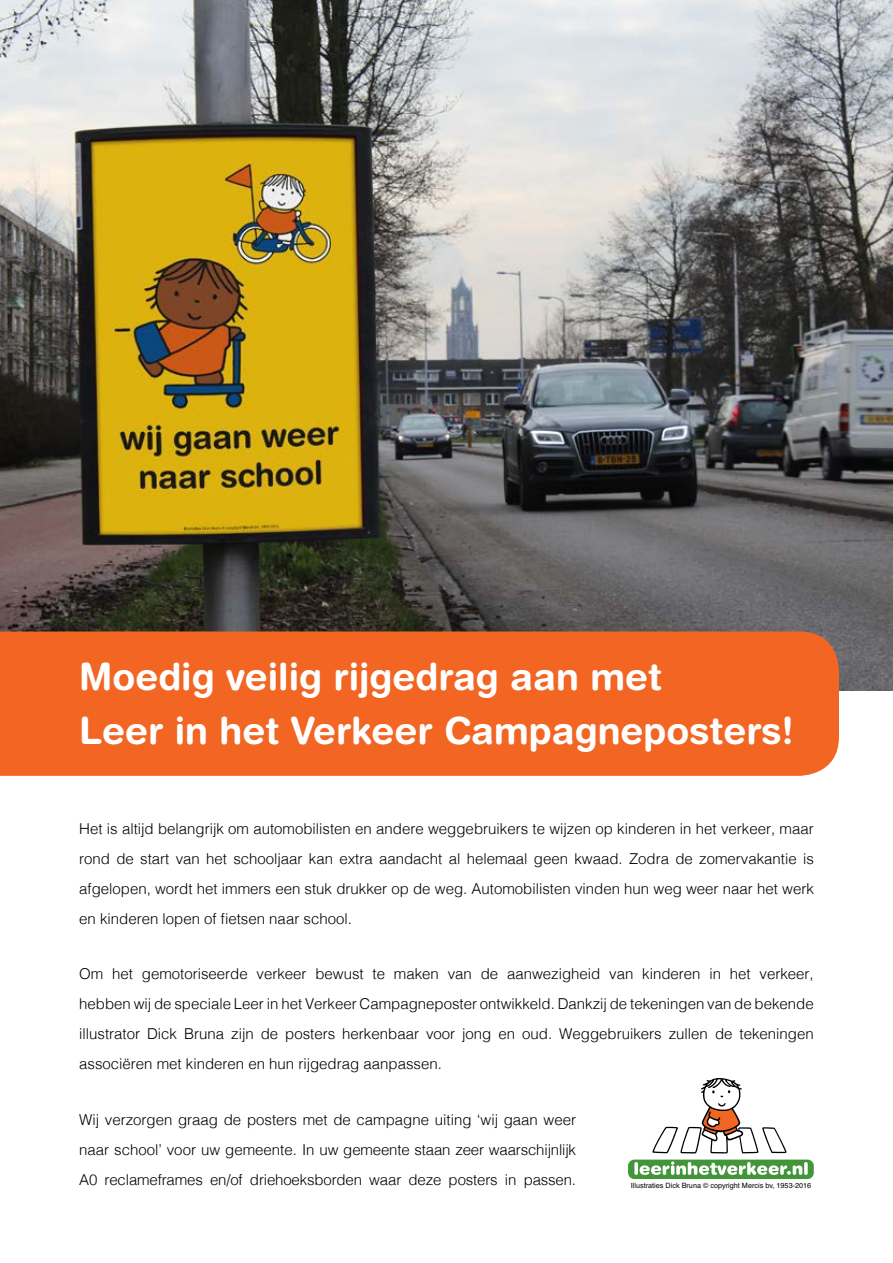
<style>
.page{position:relative;width:893px;height:1263px;background:#fff}
.page>*{position:absolute;margin:0;border:0;box-sizing:border-box;transform-origin:0 0}
.t1{font:700 37.5px/54px "Helvetica Rounded";color:#fff}
.t2{font:300 15px/30px "Helvetica";color:#000;text-align:justify}
.t3{font:7.2px "Helvetica";color:#000}
</style>
<div class="page">
<img style="left:0;top:0;width:893px;height:691px">
<div style="left:0;top:631px;width:839px;height:145px;background:#f26522"></div>
<div style="left:628px;top:1159px;width:186px;height:20px;background:#439539;border-radius:6px"></div>
<svg style="left:634px;top:1162px;width:4px;height:13px"></svg>
<svg style="left:640px;top:1161px;width:162px;height:14px"></svg>
<svg style="left:804px;top:1162px;width:4px;height:13px"></svg>
<svg style="left:652px;top:1078px;width:134px;height:76px"></svg>
<h1 class="t1" style="left:79px;top:649px;width:716px">Moedig veilig rijgedrag aan met<br>Leer in het Verkeer Campagneposters!</h1>
<p class="t2" style="left:79px;top:812px;width:736px">Het is altijd belangrijk om automobilisten en andere weggebruikers te wijzen op kinderen in het verkeer, maar rond de start van het schooljaar kan extra aandacht al helemaal geen kwaad. Zodra de zomervakantie is afgelopen, wordt het immers een stuk drukker op de weg. Automobilisten vinden hun weg weer naar het werk en kinderen lopen of fietsen naar school.</p>
<p class="t2" style="left:79px;top:958px;width:736px">Om het gemotoriseerde verkeer bewust te maken van de aanwezigheid van kinderen in het verkeer, hebben wij de speciale Leer in het Verkeer Campagneposter ontwikkeld. Dankzij de tekeningen van de bekende illustrator Dick Bruna zijn de posters herkenbaar voor jong en oud. Weggebruikers zullen de tekeningen associëren met kinderen en hun rijgedrag aanpassen.</p>
<p class="t2" style="left:79px;top:1103px;width:498px">Wij verzorgen graag de posters met de campagne uiting ‘wij gaan weer naar school’ voor uw gemeente. In uw gemeente staan zeer waarschijnlijk A0 reclameframes en/of driehoeksborden waar deze posters in passen.</p>
<p class="t3" style="left:631px;top:1180px;width:182px">Illustraties Dick Bruna © copyright Mercis bv, 1953-2016</p>
</div>
